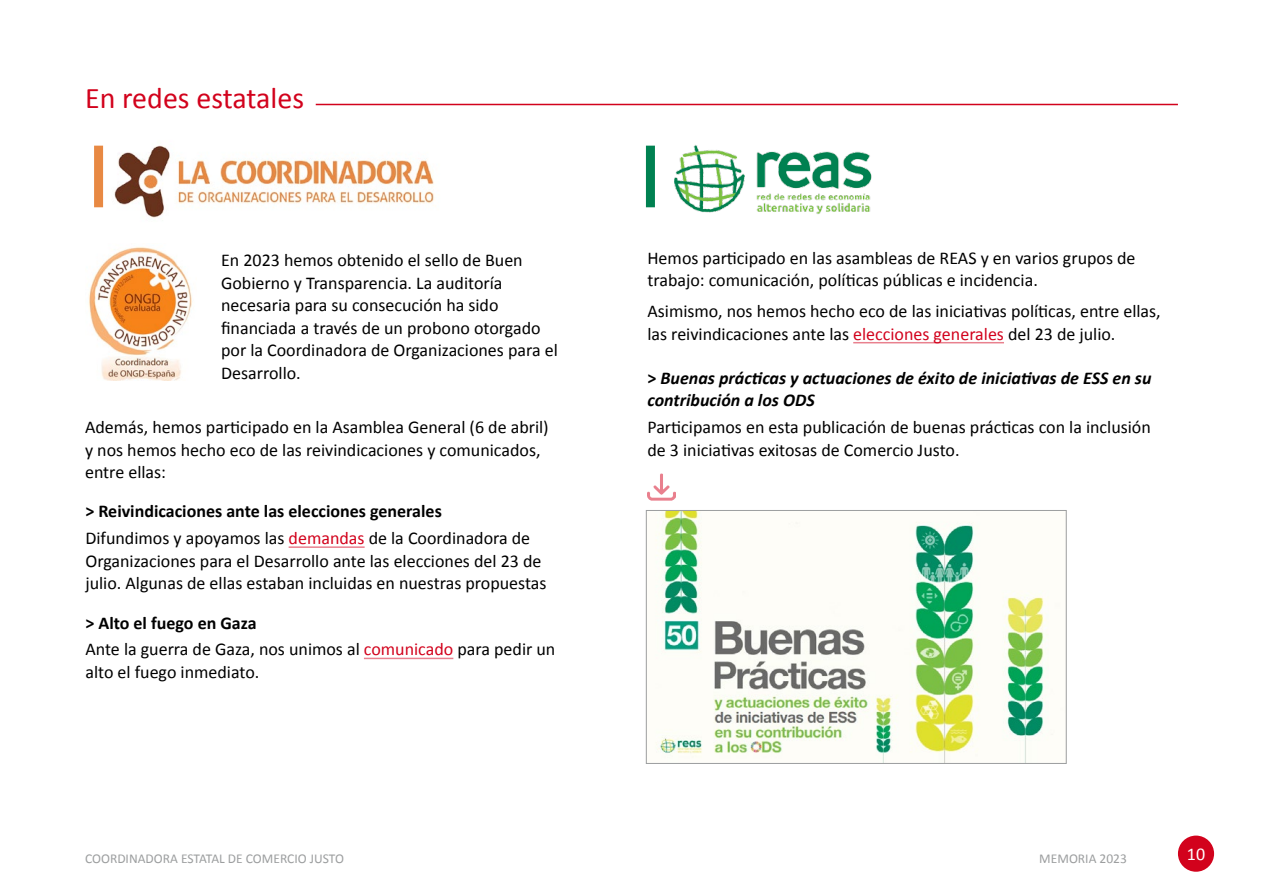
<style>
.page{position:relative;width:1263px;height:893px;background:#fff}
.page>*{position:absolute;margin:0;border:0;box-sizing:border-box;transform-origin:0 0}
.t1{font:30px "Calibri";color:#d2021c}
.t2{font:18px/22.5px "Calibri";color:#000}
.t3{font:700 18px/26.7px "Calibri";color:#000}
.t4{font:italic 700 18px/22.5px "Calibri";color:#000}
.t5{font:18px "Calibri";color:#fff}
.t6{font:13.5px "Calibri";color:#9c9e9f}
.s1{font-weight:400}
.s2{font-weight:400;color:#d2021c}
.s3{font-weight:700}
.s4{color:#d2021c}
.s5{font-style:normal}
</style>
<div class="page">
<hr style="left:853px;top:342px;width:151px;height:1px;background:#e9808e">
<hr style="left:316px;top:104px;width:862px;height:1px;background:#d2021c">
<img style="left:655px;top:512px;width:398px;height:250px">
<div style="left:646px;top:510px;width:420px;height:254px;border:1px solid #9c9e9f"></div>
<hr style="left:289px;top:546px;width:76px;height:2px;background:#e9808e">
<hr style="left:364px;top:658px;width:89px;height:1px;background:#e9808e">
<img style="left:88px;top:247px;width:104px;height:134px">
<img style="left:648px;top:473px;width:27px;height:28px">
<img style="left:94px;top:145px;width:340px;height:73px">
<img style="left:674px;top:145px;width:198px;height:69px">
<div style="left:94px;top:146px;width:9px;height:61px;background:#e88943"></div>
<div style="left:646px;top:146px;width:9px;height:61px;background:#008151"></div>
<div style="left:1178px;top:836px;width:36px;height:36px;background:#d2021c;border-radius:50%"></div>
<h1 class="t1" style="left:85px;top:79px;width:221px">En redes estatales</h1>
<p class="t2" style="left:221px;top:248px;width:338px">En 2023 hemos obtenido el sello de Buen Gobierno y Transparencia. La auditoría necesaria para su consecución ha sido financiada a través de un probono otorgado por la Coordinadora de Organizaciones para el Desarrollo.</p>
<p class="t2" style="left:85px;top:415px;width:465px">Además, hemos participado en la Asamblea General (6 de abril) y nos hemos hecho eco de las reivindicaciones y comunicados, entre ellas:</p>
<p class="t3" style="left:85px;top:497px;width:446px">&gt; Reivindicaciones ante las elecciones generales<br><span class="s1">Difundimos y apoyamos las</span> <span class="s2">demandas</span> <span class="s1">de la Coordinadora de</span></p>
<p class="t2" style="left:85px;top:549px;width:463px">Organizaciones para el Desarrollo ante las elecciones del 23 de julio. Algunas de ellas estaban incluidas en nuestras propuestas</p>
<p class="t2" style="left:85px;top:608px;width:471px;line-height:26.7px"><span class="s3">&gt; Alto el fuego en Gaza<br></span>Ante la guerra de Gaza, nos unimos al <span class="s4">comunicado</span> para pedir un</p>
<p class="t2" style="left:85px;top:660px;width:175px">alto el fuego inmediato.</p>
<p class="t2" style="left:647px;top:246px;width:490px">Hemos participado en las asambleas de REAS y en varios grupos de trabajo: comunicación, políticas públicas e incidencia.</p>
<p class="t2" style="left:647px;top:299px;width:515px">Asimismo, nos hemos hecho eco de las iniciativas políticas, entre ellas, las reivindicaciones ante las <span class="s4">elecciones generales</span> del 23 de julio.</p>
<p class="t4" style="left:647px;top:366px;width:505px"><span class="s5">&gt;</span> Buenas prácticas y actuaciones de éxito de iniciativas de ESS en su contribución a los ODS</p>
<p class="t2" style="left:647px;top:415px;width:505px">Participamos en esta publicación de buenas prácticas con la inclusión de 3 iniciativas exitosas de Comercio Justo.</p>
<p class="t6" style="left:85px;top:850px;width:260px">COORDINADORA ESTATAL DE COMERCIO JUSTO</p>
<p class="t6" style="left:1039px;top:850px;width:89px">MEMORIA 2023</p>
<p class="t5" style="left:1187px;top:843px;width:20px">10</p>
</div>
